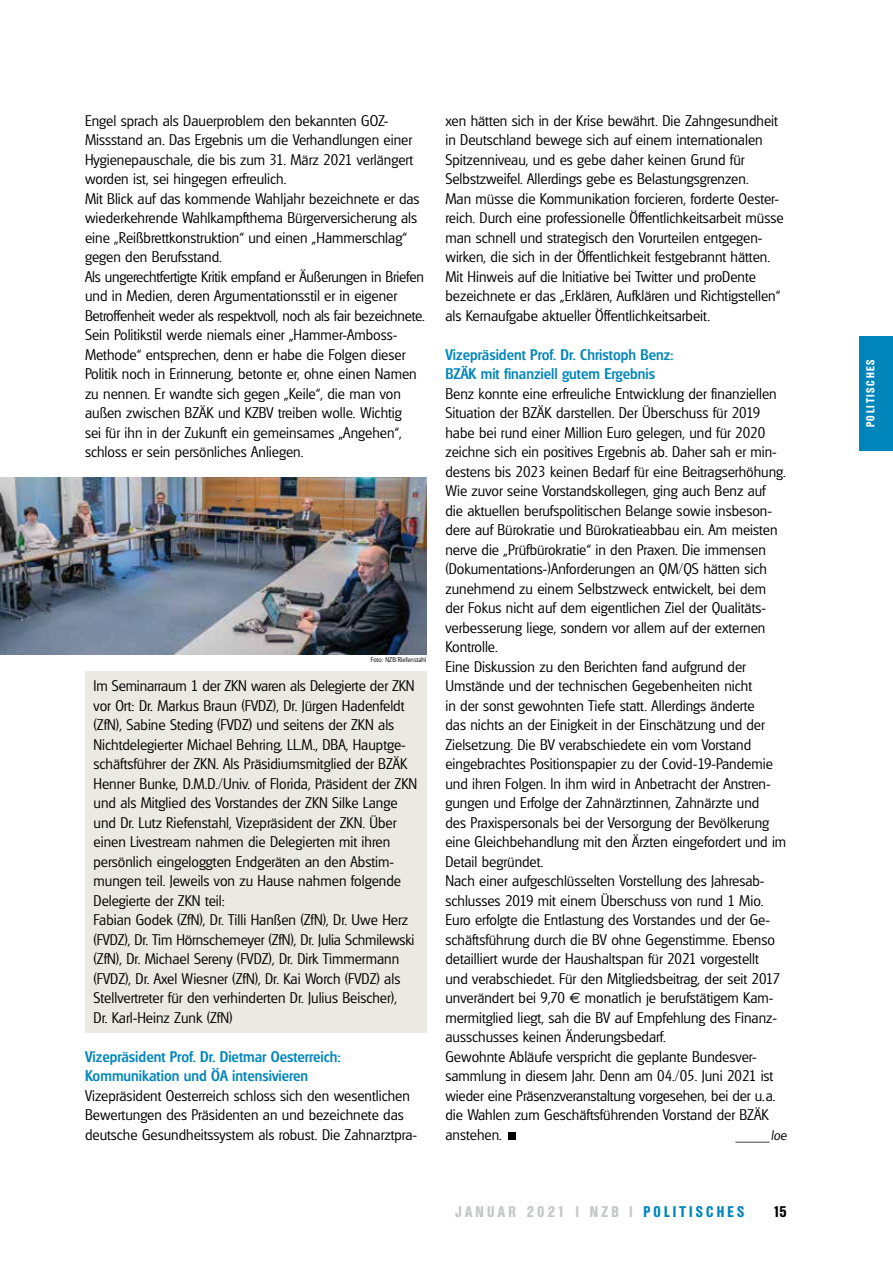
<style>
.page{position:relative;width:893px;height:1263px;background:#fff}
.page>*{position:absolute;margin:0;border:0;box-sizing:border-box;transform-origin:0 0}
.t1{font:700 57px "Arial";color:#000}
.t2{font:300 15px/19.5px "Glasgow";color:#000}
.t3{font:500 15px/19.5px "Glasgow";color:#0085bb}
.t4{font:700 condensed 15px "Olympia";letter-spacing:.215em;color:#c6c7c8}
.t5{font:700 condensed 15px "Olympia";color:#000}
.t6{font:italic 300 13.5px "Glasgow";color:#000}
.t7{font:italic 300 13.5px "Glasgow";color:#000;scale:2.7 1}
.t8{font:700 condensed 11.25px "Olympia";letter-spacing:.15em;color:#fff}
.t9{font:300 6.75px "Glasgow";color:#000}
.s1{font-family:"Euro Sans";font-weight:400}
.s2{color:#0085bb}
</style>
<div class="page">
<div style="left:860px;top:336px;width:33px;height:115px;background:#0085bb"></div>
<div style="left:85px;top:671px;width:341px;height:245px;background:#ebeae2"></div>
<div style="left:85px;top:905px;width:341px;height:128px;background:#ebeae2"></div>
<img style="left:0;top:478px;width:426px;height:177px">
<p class="t2" style="left:85px;top:111px;width:341px">Engel sprach als Dauerproblem den bekannten GOZ-Missstand an. Das Ergebnis um die Verhandlungen einer Hygienepauschale, die bis zum 31. März 2021 verlängert worden ist, sei hingegen erfreulich.<br>Mit Blick auf das kommende Wahljahr bezeichnete er das wiederkehrende Wahlkampfthema Bürgerversicherung als eine „Reißbrettkonstruktion“ und einen „Hammerschlag“ gegen den Berufsstand.<br>Als ungerechtfertigte Kritik empfand er Äußerungen in Briefen und in Medien, deren Argumentationsstil er in eigener Betroffenheit weder als respektvoll, noch als fair bezeichnete.<br>Sein Politikstil werde niemals einer „Hammer-Amboss-Methode“ entsprechen, denn er habe die Folgen dieser Politik noch in Erinnerung, betonte er, ohne einen Namen zu nennen. Er wandte sich gegen „Keile“, die man von außen zwischen BZÄK und KZBV treiben wolle. Wichtig<br>sei für ihn in der Zukunft ein gemeinsames „Angehen“, schloss er sein persönliches Anliegen.</p>
<p class="t9" style="left:371px;top:655px;width:57px">Foto: NZB/Riefenstahl</p>
<p class="t2" style="left:94px;top:676px;width:325px">Im Seminarraum 1 der ZKN waren als Delegierte der ZKN vor Ort: Dr. Markus Braun (FVDZ), Dr. Jürgen Hadenfeldt (ZfN), Sabine Steding (FVDZ) und seitens der ZKN als Nichtdelegierter Michael Behring, LL.M., DBA, Hauptge&shy;schäftsführer der ZKN. Als Präsidiumsmitglied der BZÄK Henner Bunke, D.M.D./Univ. of Florida, Präsident der ZKN und als Mitglied des Vorstandes der ZKN Silke Lange und Dr. Lutz Riefenstahl, Vizepräsident der ZKN. Über einen Livestream nahmen die Delegierten mit ihren persönlich eingeloggten Endgeräten an den Abstim&shy;mungen teil. Jeweils von zu Hause nahmen folgende Delegierte der ZKN teil:<br>Fabian Godek (ZfN), Dr. Tilli Hanßen (ZfN), Dr. Uwe Herz (FVDZ), Dr. Tim Hörnschemeyer (ZfN), Dr. Julia Schmilewski (ZfN), Dr. Michael Sereny (FVDZ), Dr. Dirk Timmermann (FVDZ), Dr. Axel Wiesner (ZfN), Dr. Kai Worch (FVDZ) als Stellvertreter für den verhinderten Dr. Julius Beischer),<br>Dr. Karl-Heinz Zunk (ZfN)</p>
<p class="t3" style="left:85px;top:1047px;width:257px">Vizepräsident Prof. Dr. Dietmar Oesterreich:<br>Kommunikation und ÖA intensivieren</p>
<p class="t2" style="left:85px;top:1086px;width:334px">Vizepräsident Oesterreich schloss sich den wesentlichen<br>Bewertungen des Präsidenten an und bezeichnete das deutsche Gesundheitssystem als robust. Die Zahnarztpra-</p>
<p class="t2" style="left:445px;top:111px;width:340px">xen hätten sich in der Krise bewährt. Die Zahngesundheit in Deutschland bewege sich auf einem internationalen Spitzenniveau, und es gebe daher keinen Grund für Selbstzweifel. Allerdings gebe es Belastungsgrenzen.<br>Man müsse die Kommunikation forcieren, forderte Oester&shy;reich. Durch eine professionelle Öffentlichkeitsarbeit müsse man schnell und strategisch den Vorurteilen entgegen&shy;wirken, die sich in der Öffentlichkeit festgebrannt hätten.<br>Mit Hinweis auf die Initiative bei Twitter und proDente bezeichnete er das „Erklären, Aufklären und Richtigstellen“ als Kernaufgabe aktueller Öffentlichkeitsarbeit.</p>
<p class="t3" style="left:445px;top:345px;width:230px">Vizepräsident Prof. Dr. Christoph Benz:<br>BZÄK mit finanziell gutem Ergebnis</p>
<p class="t2" style="left:445px;top:384px;width:342px">Benz konnte eine erfreuliche Entwicklung der finanziellen Situation der BZÄK darstellen. Der Überschuss für 2019 habe bei rund einer Million Euro gelegen, und für 2020 zeichne sich ein positives Ergebnis ab. Daher sah er min&shy;destens bis 2023 keinen Bedarf für eine Beitragserhöhung.<br>Wie zuvor seine Vorstandskollegen, ging auch Benz auf die aktuellen berufspolitischen Belange sowie insbeson&shy;dere auf Bürokratie und Bürokratieabbau ein. Am meisten nerve die „Prüfbürokratie“ in den Praxen. Die immensen (Dokumentations-)Anforderungen an QM/QS hätten sich zunehmend zu einem Selbstzweck entwickelt, bei dem der Fokus nicht auf dem eigentlichen Ziel der Qualitäts&shy;verbesserung liege, sondern vor allem auf der externen Kontrolle.<br>Eine Diskussion zu den Berichten fand aufgrund der Umstände und der technischen Gegebenheiten nicht<br>in der sonst gewohnten Tiefe statt. Allerdings änderte<br>das nichts an der Einigkeit in der Einschätzung und der Zielsetzung. Die BV verabschiedete ein vom Vorstand eingebrachtes Positionspapier zu der Covid-19-Pandemie und ihren Folgen. In ihm wird in Anbetracht der Anstren&shy;gungen und Erfolge der Zahnärztinnen, Zahnärzte und<br>des Praxispersonals bei der Versorgung der Bevölkerung eine Gleichbehandlung mit den Ärzten eingefordert und im Detail begründet.<br>Nach einer aufgeschlüsselten Vorstellung des Jahresab&shy;schlusses 2019 mit einem Überschuss von rund 1 Mio.<br>Euro erfolgte die Entlastung des Vorstandes und der Ge&shy;schäftsführung durch die BV ohne Gegenstimme. Ebenso detailliert wurde der Haushaltspan für 2021 vorgestellt<br>und verabschiedet. Für den Mitgliedsbeitrag, der seit 2017 unverändert bei 9,70 <span class="s1">€</span> monatlich je berufstätigem Kam&shy;mermitglied liegt, sah die BV auf Empfehlung des Finanz&shy;ausschusses keinen Änderungsbedarf.<br>Gewohnte Abläufe verspricht die geplante Bundesver&shy;sammlung in diesem Jahr. Denn am 04./05. Juni 2021 ist wieder eine Präsenzveranstaltung vorgesehen, bei der u. a. die Wahlen zum Geschäftsführenden Vorstand der BZÄK anstehen.</p>
<p class="t6" style="left:771px;top:1127px;width:17px">loe</p>
<h1 class="t1" style="left:503px;top:1088px;width:17px">.</h1>
<p class="t7" style="left:734px;top:1134px;width:15px">—</p>
<p class="t4" style="left:455px;top:1203px;width:290px">JANUAR 2021 | NZB | <span class="s2">POLITISCHES</span></p>
<p class="t5" style="left:773px;top:1203px;width:15px">15</p>
<p class="t8" style="left:864px;top:427px;width:70px;rotate:-90deg">POLITISCHES</p>
</div>
